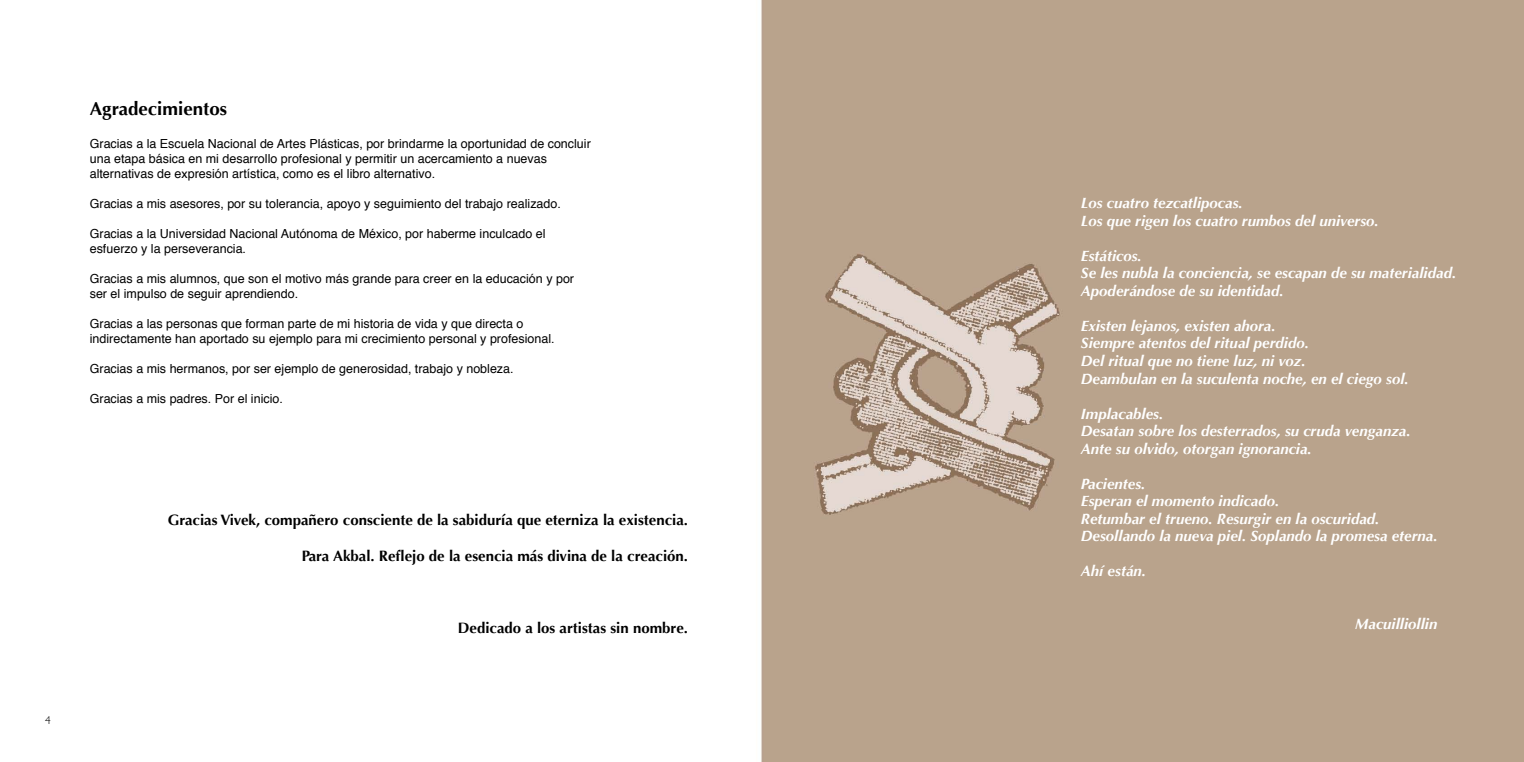
<style>
.page{position:relative;width:1524px;height:762px;background:#fff}
.page>*{position:absolute;margin:0;border:0;box-sizing:border-box;transform-origin:0 0}
.t1{font:700 18.75px "Optima";color:#000}
.t2{font:italic 700 15px/17.5px "Optima";color:#fff}
.t3{font:700 15px "Optima";color:#000}
.t4{font:12.5px/15px "Helvetica";color:#000}
.t5{font:300 11.25px "Gill Sans";color:#000}
</style>
<div class="page">
<div style="left:761px;top:0;width:763px;height:762px;background:#b9a38c"></div>
<h1 class="t1" style="left:90px;top:97px;width:139px">Agradecimientos</h1>
<p class="t4" style="left:90px;top:136px;width:502px">Gracias a la Escuela Nacional de Artes Plásticas, por brindarme la oportunidad de concluir una etapa básica en mi desarrollo profesional y permitir un acercamiento a nuevas alternativas de expresión artística, como es el libro alternativo.</p>
<p class="t4" style="left:90px;top:196px;width:473px">Gracias a mis asesores, por su tolerancia, apoyo y seguimiento del trabajo realizado.</p>
<p class="t4" style="left:90px;top:226px;width:457px">Gracias a la Universidad Nacional Autónoma de México, por haberme inculcado el esfuerzo y la perseverancia.</p>
<p class="t4" style="left:90px;top:271px;width:486px">Gracias a mis alumnos, que son el motivo más grande para creer en la educación y por ser el impulso de seguir aprendiendo.</p>
<p class="t4" style="left:90px;top:316px;width:466px">Gracias a las personas que forman parte de mi historia de vida y que directa o indirectamente han aportado su ejemplo para mi crecimiento personal y profesional.</p>
<p class="t4" style="left:90px;top:361px;width:425px">Gracias a mis hermanos, por ser ejemplo de generosidad, trabajo y nobleza.</p>
<p class="t4" style="left:90px;top:391px;width:195px">Gracias a mis padres. Por el inicio.</p>
<p class="t5" style="left:45px;top:711px;width:7px">4</p>
<p class="t3" style="left:168px;top:511px;width:522px">Gracias Vivek, compañero consciente de la sabiduría que eterniza la existencia.</p>
<p class="t3" style="left:302px;top:547px;width:388px">Para Akbal. Reflejo de la esencia más divina de la creación.</p>
<p class="t3" style="left:458px;top:619px;width:232px">Dedicado a los artistas sin nombre.</p>
<p class="t2" style="left:1081px;top:195px;width:299px">Los cuatro tezcatlipocas.<br>Los que rigen los cuatro rumbos del universo.</p>
<p class="t2" style="left:1081px;top:247px;width:377px">Estáticos.<br>Se les nubla la conciencia, se escapan de su materialidad.<br>Apoderándose de su identidad.</p>
<p class="t2" style="left:1081px;top:317px;width:329px">Existen lejanos, existen ahora.<br>Siempre atentos del ritual perdido.<br>Del ritual que no tiene luz, ni voz.<br>Deambulan en la suculenta noche, en el ciego sol.</p>
<p class="t2" style="left:1081px;top:405px;width:331px">Implacables.<br>Desatan sobre los desterrados, su cruda venganza.<br>Ante su olvido, otorgan ignorancia.</p>
<p class="t2" style="left:1081px;top:475px;width:358px">Pacientes.<br>Esperan el momento indicado.<br>Retumbar el trueno. Resurgir en la oscuridad.<br>Desollando la nueva piel. Soplando la promesa eterna.</p>
<p class="t2" style="left:1081px;top:562px;width:67px">Ahí están.</p>
<p class="t2" style="left:1355px;top:615px;width:84px">Macuilliollin</p>
</div>
